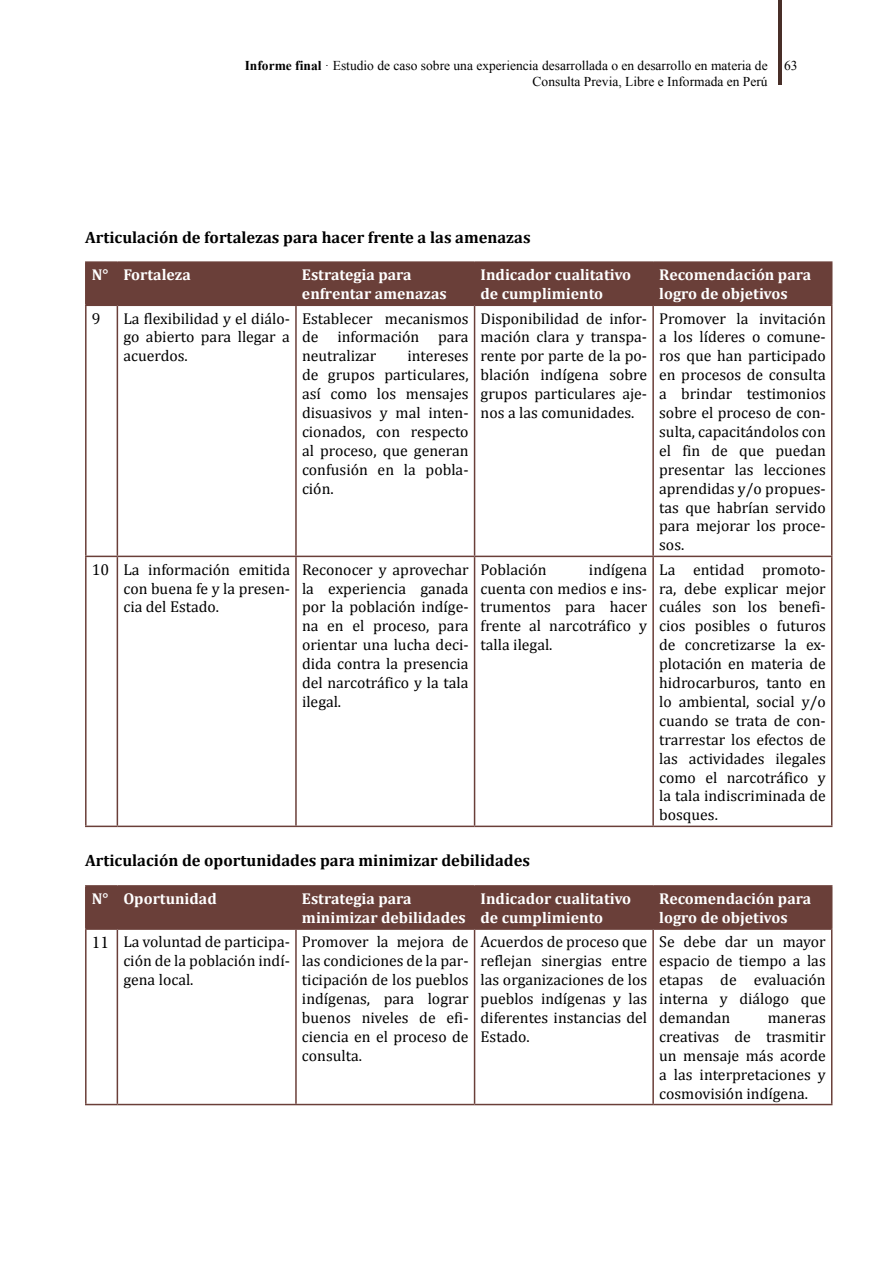
<style>
.page{position:relative;width:893px;height:1263px;background:#fff}
.page>*{position:absolute;margin:0;border:0;box-sizing:border-box;transform-origin:0 0}
.t1{font:700 16.5px "Cambria";color:#000}
.t2{font:15.75px/18.9px "Cambria";color:#000;text-align:justify}
.t3{font:700 15.75px/18.9px "Cambria";color:#fff}
.t4{font:13.5px/16.2px "Times New Roman";color:#000}
.s1{font-weight:700}
.s2{font-family:"Minion Pro";font-size:18px}
</style>
<div class="page">
<hr style="left:778px;top:0;width:3px;height:85px;background:#482e28">
<div style="left:87px;top:263px;width:744px;height:42px;background:#6a3f39"></div>
<hr style="left:85px;top:261px;width:32px;height:2px;background:#6a3f39">
<hr style="left:85px;top:263px;width:2px;height:42px;background:#6a3f39">
<hr style="left:117px;top:261px;width:179px;height:2px;background:#6a3f39">
<hr style="left:117px;top:263px;width:1px;height:42px;background:#6a3f39">
<hr style="left:296px;top:261px;width:179px;height:2px;background:#6a3f39">
<hr style="left:295px;top:263px;width:2px;height:42px;background:#6a3f39">
<hr style="left:475px;top:261px;width:178px;height:2px;background:#6a3f39">
<hr style="left:474px;top:263px;width:1px;height:42px;background:#6a3f39">
<hr style="left:653px;top:261px;width:179px;height:2px;background:#6a3f39">
<hr style="left:652px;top:263px;width:2px;height:42px;background:#6a3f39">
<hr style="left:831px;top:263px;width:1px;height:42px;background:#6a3f39">
<hr style="left:85px;top:305px;width:32px;height:1px;background:#6a3f39">
<hr style="left:85px;top:306px;width:2px;height:250px;background:#6a3f39">
<hr style="left:117px;top:305px;width:179px;height:1px;background:#6a3f39">
<hr style="left:117px;top:306px;width:1px;height:250px;background:#6a3f39">
<hr style="left:296px;top:305px;width:179px;height:1px;background:#6a3f39">
<hr style="left:295px;top:306px;width:2px;height:250px;background:#6a3f39">
<hr style="left:475px;top:305px;width:178px;height:1px;background:#6a3f39">
<hr style="left:474px;top:306px;width:1px;height:250px;background:#6a3f39">
<hr style="left:653px;top:305px;width:179px;height:1px;background:#6a3f39">
<hr style="left:652px;top:306px;width:2px;height:250px;background:#6a3f39">
<hr style="left:831px;top:306px;width:1px;height:250px;background:#6a3f39">
<hr style="left:85px;top:556px;width:32px;height:1px;background:#6a3f39">
<hr style="left:85px;top:557px;width:2px;height:269px;background:#6a3f39">
<hr style="left:117px;top:556px;width:179px;height:1px;background:#6a3f39">
<hr style="left:117px;top:557px;width:1px;height:269px;background:#6a3f39">
<hr style="left:296px;top:556px;width:179px;height:1px;background:#6a3f39">
<hr style="left:295px;top:557px;width:2px;height:269px;background:#6a3f39">
<hr style="left:475px;top:556px;width:178px;height:1px;background:#6a3f39">
<hr style="left:474px;top:557px;width:1px;height:269px;background:#6a3f39">
<hr style="left:653px;top:556px;width:179px;height:1px;background:#6a3f39">
<hr style="left:652px;top:557px;width:2px;height:269px;background:#6a3f39">
<hr style="left:831px;top:557px;width:1px;height:269px;background:#6a3f39">
<hr style="left:85px;top:826px;width:32px;height:1px;background:#6a3f39">
<hr style="left:117px;top:826px;width:179px;height:1px;background:#6a3f39">
<hr style="left:296px;top:826px;width:179px;height:1px;background:#6a3f39">
<hr style="left:475px;top:826px;width:178px;height:1px;background:#6a3f39">
<hr style="left:653px;top:826px;width:179px;height:1px;background:#6a3f39">
<div style="left:87px;top:887px;width:744px;height:41px;background:#6a3f39"></div>
<hr style="left:85px;top:885px;width:32px;height:2px;background:#6a3f39">
<hr style="left:85px;top:887px;width:2px;height:41px;background:#6a3f39">
<hr style="left:117px;top:885px;width:179px;height:2px;background:#6a3f39">
<hr style="left:117px;top:887px;width:1px;height:41px;background:#6a3f39">
<hr style="left:296px;top:885px;width:179px;height:2px;background:#6a3f39">
<hr style="left:295px;top:887px;width:2px;height:41px;background:#6a3f39">
<hr style="left:475px;top:885px;width:178px;height:2px;background:#6a3f39">
<hr style="left:474px;top:887px;width:1px;height:41px;background:#6a3f39">
<hr style="left:653px;top:885px;width:179px;height:2px;background:#6a3f39">
<hr style="left:652px;top:887px;width:2px;height:41px;background:#6a3f39">
<hr style="left:831px;top:887px;width:1px;height:41px;background:#6a3f39">
<hr style="left:85px;top:928px;width:32px;height:2px;background:#6a3f39">
<hr style="left:85px;top:930px;width:2px;height:174px;background:#6a3f39">
<hr style="left:117px;top:928px;width:179px;height:2px;background:#6a3f39">
<hr style="left:117px;top:930px;width:1px;height:174px;background:#6a3f39">
<hr style="left:296px;top:928px;width:179px;height:2px;background:#6a3f39">
<hr style="left:295px;top:930px;width:2px;height:174px;background:#6a3f39">
<hr style="left:475px;top:928px;width:178px;height:2px;background:#6a3f39">
<hr style="left:474px;top:930px;width:1px;height:174px;background:#6a3f39">
<hr style="left:653px;top:928px;width:179px;height:2px;background:#6a3f39">
<hr style="left:652px;top:930px;width:2px;height:174px;background:#6a3f39">
<hr style="left:831px;top:930px;width:1px;height:174px;background:#6a3f39">
<hr style="left:85px;top:1104px;width:32px;height:1px;background:#6a3f39">
<hr style="left:117px;top:1104px;width:179px;height:1px;background:#6a3f39">
<hr style="left:296px;top:1104px;width:179px;height:1px;background:#6a3f39">
<hr style="left:475px;top:1104px;width:178px;height:1px;background:#6a3f39">
<hr style="left:653px;top:1104px;width:179px;height:1px;background:#6a3f39">
<p class="t4" style="left:533px;top:57px;width:267px;text-indent:-288px"><span class="s1">Informe final</span> · Estudio de caso sobre una experiencia desarrollada o en desarrollo en materia de 63<br>Consulta Previa, Libre e Informada en Perú</p>
<p class="t1" style="left:85px;top:225px;width:447px">Articulación de fortalezas para hacer frente a las amenazas</p>
<p class="t3" style="left:92px;top:265px;width:100px">N° Fortaleza</p>
<p class="t3" style="left:302px;top:265px;width:146px">Estrategia para enfrentar amenazas</p>
<p class="t3" style="left:481px;top:265px;width:152px">Indicador cualitativo de cumplimiento</p>
<p class="t3" style="left:659px;top:265px;width:153px">Recomendación para logro de objetivos</p>
<p class="t2" style="left:92px;top:309px;width:10px">9</p>
<p class="t2" style="left:123px;top:309px;width:168px">La flexibilidad y el diálo&shy;go abierto para llegar a acuerdos.</p>
<p class="t2" style="left:302px;top:309px;width:168px">Establecer mecanismos de información para neutralizar</p>
<p class="t2" style="left:481px;top:309px;width:168px">Disponibilidad de infor&shy;mación clara y transpa&shy;rente por parte de la po&shy;blación indígena sobre grupos particulares aje&shy;nos a las comunidades.</p>
<p class="t2" style="left:659px;top:309px;width:168px">Promover la invitación a los líderes o comune&shy;ros que han participado en procesos de consulta a brindar testimonios sobre el proceso de con&shy;sulta, capacitándolos con el fin de que puedan presentar las lecciones aprendidas y/o propues&shy;tas que habrían servido para mejorar los proce&shy;sos.</p>
<p class="t2" style="left:302px;top:346px;width:168px;text-indent:105px">intereses de grupos particulares, así como los mensajes disuasivos y mal inten&shy;cionados, con respecto al proceso, que generan confusión en la pobla&shy;ción.</p>
<p class="t2" style="left:123px;top:560px;width:168px;text-indent:-32px">10 La información emitida con buena fe y la presen&shy;cia del Estado.</p>
<p class="t2" style="left:302px;top:560px;width:168px">Reconocer y aprovechar la experiencia ganada por la población indíge&shy;na en el proceso, para orientar una lucha deci&shy;dida contra la presencia del narcotráfico y la tala ilegal.</p>
<p class="t2" style="left:481px;top:560px;width:68px">Población</p>
<p class="t2" style="left:481px;top:560px;width:168px;text-indent:108px">indígena cuenta con medios e ins&shy;trumentos para hacer frente al narcotráfico y talla ilegal.</p>
<p class="t2" style="left:659px;top:560px;width:168px">La entidad promoto&shy;ra, debe explicar mejor cuáles son los benefi&shy;cios posibles o futuros de concretizarse la ex&shy;plotación en materia de hidrocarburos, tanto en lo ambiental, social y/o cuando se trata de con&shy;trarrestar los efectos de las actividades ilegales como el narcotráfico y la tala indiscriminada de bosques.</p>
<p class="t1" style="left:85px;top:849px;width:447px">Articulación de oportunidades para minimizar debilidades</p>
<p class="t3" style="left:92px;top:889px;width:126px">N° Oportunidad</p>
<p class="t3" style="left:302px;top:889px;width:165px">Estrategia para minimizar debilidades</p>
<p class="t3" style="left:481px;top:889px;width:152px">Indicador cualitativo de cumplimiento</p>
<p class="t3" style="left:659px;top:889px;width:153px">Recomendación para logro de objetivos</p>
<p class="t2" style="left:123px;top:932px;width:168px;text-indent:-32px"><span class="s2">11</span> La voluntad de participa&shy;ción de la población indí&shy;gena local.</p>
<p class="t2" style="left:302px;top:932px;width:168px">Promover la mejora de las condiciones de la par&shy;ticipación de los pueblos indígenas, para lograr buenos niveles de efi&shy;ciencia en el proceso de consulta.</p>
<p class="t2" style="left:481px;top:932px;width:168px">Acuerdos de proceso que reflejan sinergias entre las organizaciones de los pueblos indígenas y las diferentes instancias del Estado.</p>
<p class="t2" style="left:659px;top:932px;width:168px">Se debe dar un mayor espacio de tiempo a las etapas de evaluación interna y diálogo que demandan</p>
<p class="t2" style="left:659px;top:1008px;width:168px;text-indent:109px">maneras creativas de trasmitir un mensaje más acorde a las interpretaciones y cosmovisión indígena.</p>
</div>
